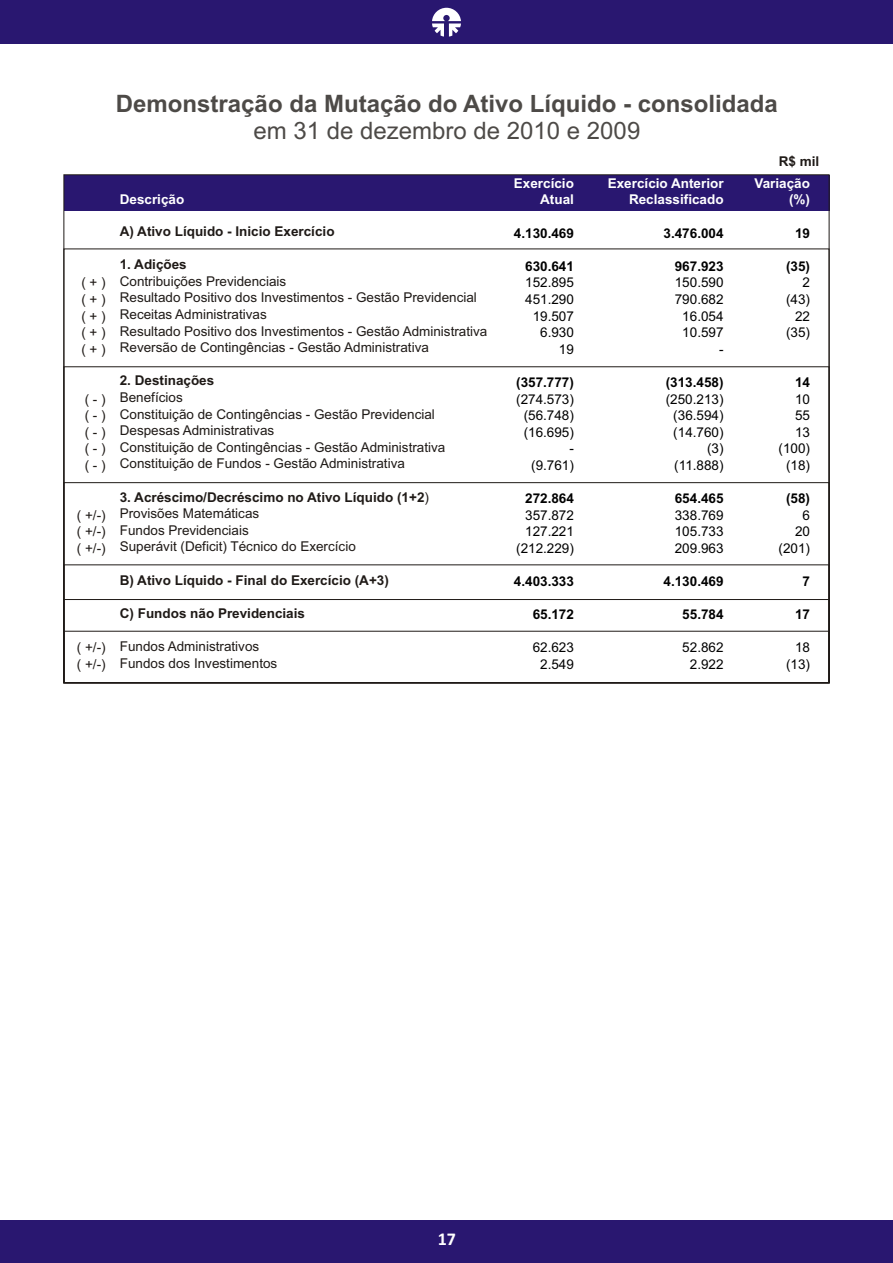
<style>
.page{position:relative;width:893px;height:1263px;background:#fff}
.page>*{position:absolute;margin:0;border:0;box-sizing:border-box;transform-origin:0 0}
.t1{font:700 24px "Arial";color:#4d4a47}
.t2{font:24px "Arial";color:#4d4a47}
.t3{font:700 18px "Calibri";color:#fff}
.t4{font:13.5px/16.6px "Arial";color:#1f1a17}
.t5{font:13.5px/16.6px "Arial";color:#000;text-align:right}
.t6{font:700 13.5px "Arial";color:#1f1a17}
.t7{font:700 13.5px "Arial";color:#000}
.t8{font:700 13.5px/16.6px "Arial";color:#fff;text-align:right}
.s1{font-weight:700}
</style>
<div class="page">
<div style="left:0;top:0;width:893px;height:43px;background:#291770"></div>
<div style="left:0;top:1220px;width:893px;height:43px;background:#291770"></div>
<div style="left:64px;top:175px;width:765px;height:35px;background:#291770"></div>
<div style="left:64px;top:599px;width:765px;height:84px;border:1px solid #1f1a17"></div>
<div style="left:64px;top:631px;width:765px;height:52px;border:1px solid #1f1a17"></div>
<svg style="left:432px;top:8px;width:29px;height:29px"></svg>
<p class="t4" style="left:81px;top:276px;width:26px;text-align:justify">( + ) ( + ) ( + ) ( + ) ( + )</p>
<p class="t4" style="left:85px;top:392px;width:22px;text-align:justify">( - ) ( - ) ( - ) ( - ) ( - )</p>
<p class="t4" style="left:77px;top:508px;width:30px;text-align:justify">( +/-) ( +/-) ( +/-)</p>
<p class="t4" style="left:77px;top:641px;width:30px">( +/-) ( +/-)</p>
<h1 class="t1" style="left:116px;top:94px;width:663px">Demonstração da Mutação do Ativo Líquido - consolidada</h1>
<h1 class="t2" style="left:253px;top:121px;width:388px">em 31 de dezembro de 2010 e 2009</h1>
<p class="t8" style="left:514px;top:176px;width:62px">Exercício<br>Atual</p>
<p class="t7" style="left:514px;top:228px;width:62px">4.130.469</p>
<p class="t7" style="left:525px;top:261px;width:50px">630.641</p>
<p class="t5" style="left:525px;top:276px;width:50px">152.895<br>451.290<br>19.507<br>6.930<br>19</p>
<p class="t7" style="left:516px;top:377px;width:59px">(357.777)</p>
<p class="t5" style="left:516px;top:392px;width:59px">(274.573) (56.748) (16.695) -<br>(9.761)</p>
<p class="t7" style="left:525px;top:493px;width:50px">272.864</p>
<p class="t5" style="left:516px;top:508px;width:59px">357.872<br>127.221 (212.229)</p>
<p class="t7" style="left:514px;top:576px;width:62px">4.403.333</p>
<p class="t7" style="left:533px;top:609px;width:43px">65.172</p>
<p class="t5" style="left:533px;top:641px;width:43px;text-align:center">62.623<br>2.549</p>
<p class="t6" style="left:779px;top:156px;width:42px">R$ mil</p>
<p class="t8" style="left:608px;top:176px;width:117px">Exercício Anterior<br>Reclassificado</p>
<p class="t7" style="left:663px;top:228px;width:62px">3.476.004</p>
<p class="t7" style="left:675px;top:261px;width:50px">967.923</p>
<p class="t5" style="left:675px;top:276px;width:50px">150.590<br>790.682<br>16.054<br>10.597 -</p>
<p class="t7" style="left:666px;top:377px;width:59px">(313.458)</p>
<p class="t5" style="left:666px;top:392px;width:59px">(250.213) (36.594) (14.760) (3) (11.888)</p>
<p class="t7" style="left:675px;top:493px;width:50px">654.465</p>
<p class="t5" style="left:675px;top:508px;width:50px;text-align:justify">338.769<br>105.733<br>209.963</p>
<p class="t7" style="left:663px;top:576px;width:62px">4.130.469</p>
<p class="t7" style="left:682px;top:609px;width:43px">55.784</p>
<p class="t5" style="left:682px;top:641px;width:43px;text-align:center">52.862<br>2.922</p>
<p class="t8" style="left:754px;top:176px;width:57px">Variação (%)</p>
<p class="t7" style="left:795px;top:228px;width:17px">19</p>
<p class="t7" style="left:786px;top:261px;width:26px">(35)</p>
<p class="t5" style="left:786px;top:276px;width:26px">2 (43)<br>22 (35)</p>
<p class="t7" style="left:795px;top:377px;width:17px">14</p>
<p class="t5" style="left:778px;top:392px;width:33px">10<br>55<br>13 (100) (18)</p>
<p class="t7" style="left:786px;top:493px;width:26px">(58)</p>
<p class="t5" style="left:778px;top:508px;width:33px">6<br>20 (201)</p>
<p class="t7" style="left:802px;top:576px;width:9px">7</p>
<p class="t7" style="left:795px;top:609px;width:17px">17</p>
<p class="t5" style="left:786px;top:641px;width:26px">18 (13)</p>
<p class="t8" style="left:120px;top:193px;width:66px">Descrição</p>
<p class="t6" style="left:120px;top:226px;width:216px">A) Ativo Líquido - Inicio Exercício</p>
<p class="t6" style="left:120px;top:259px;width:69px">1. Adições</p>
<p class="t4" style="left:120px;top:274px;width:369px">Contribuições Previdenciais<br>Resultado Positivo dos Investimentos - Gestão Previdencial Receitas Administrativas<br>Resultado Positivo dos Investimentos - Gestão Administrativa Reversão de Contingências - Gestão Administrativa</p>
<p class="t6" style="left:120px;top:376px;width:96px">2. Destinações</p>
<p class="t4" style="left:120px;top:390px;width:327px">Benefícios<br>Constituição de Contingências - Gestão Previdencial Despesas Administrativas<br>Constituição de Contingências - Gestão Administrativa Constituição de Fundos - Gestão Administrativa</p>
<p class="t4" style="left:120px;top:490px;width:311px"><span class="s1">3. Acréscimo/Decréscimo no Ativo Líquido (1+2</span>)<br>Provisões Matemáticas<br>Fundos Previdenciais<br>Superávit (Deficit) Técnico do Exercício</p>
<p class="t6" style="left:120px;top:575px;width:271px">B) Ativo Líquido - Final do Exercício (A+3)</p>
<p class="t6" style="left:120px;top:608px;width:187px">C) Fundos não Previdenciais</p>
<p class="t4" style="left:120px;top:639px;width:159px">Fundos Administrativos<br>Fundos dos Investimentos</p>
<h2 class="t3" style="left:438px;top:1231px;width:20px">17</h2>
</div>
